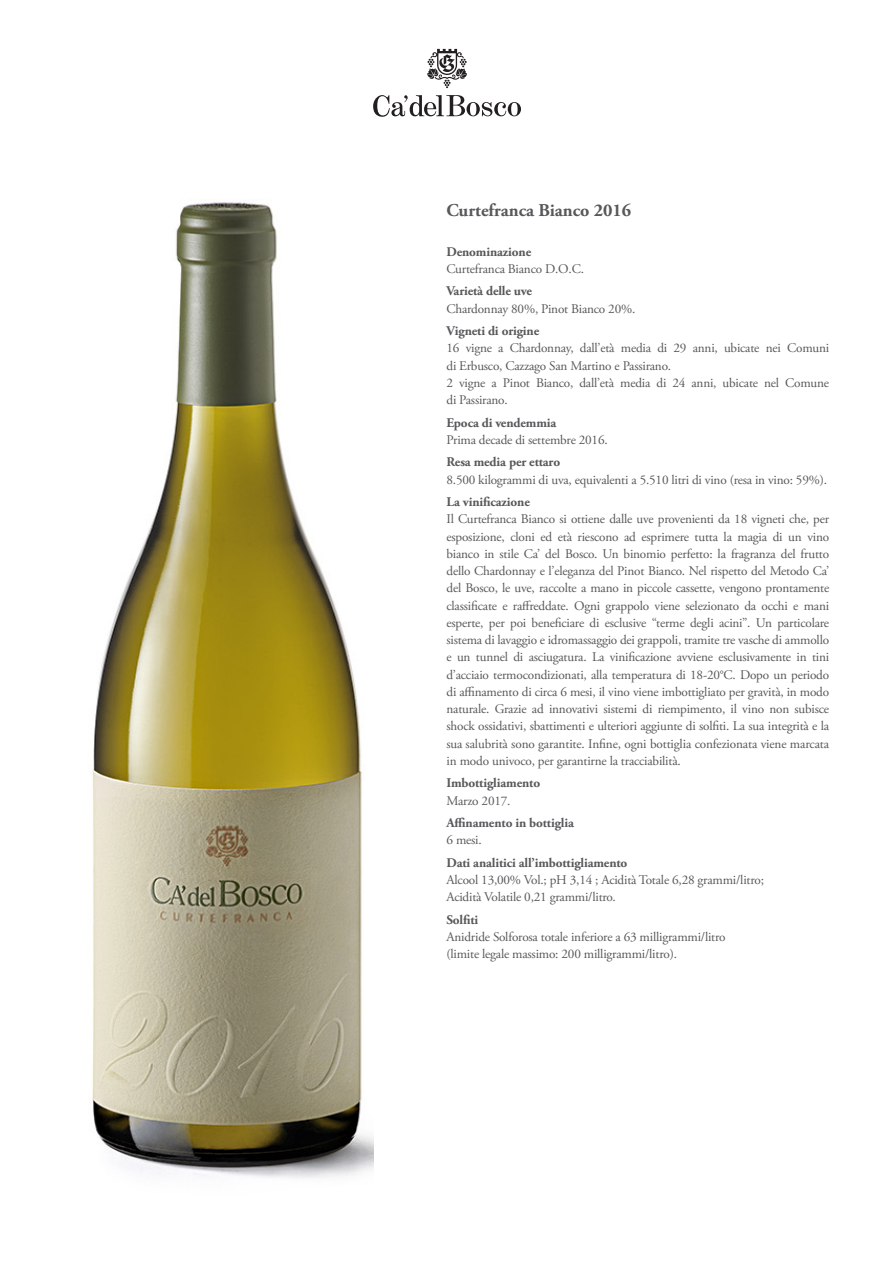
<style>
.page{position:relative;width:893px;height:1263px;background:#fff}
.page>*{position:absolute;margin:0;border:0;box-sizing:border-box;transform-origin:0 0}
.t1{font:700 18px "Adobe Garamond Pro";color:#57585a}
.t2{font:13.2px/17.2px "Adobe Garamond Pro";letter-spacing:-.015em;color:#57585a;text-align:justify}
.t3{font:700 13.2px "Adobe Garamond Pro";letter-spacing:-.01em;color:#57585a}
</style>
<div class="page">
<svg style="left:427px;top:49px;width:40px;height:39px"></svg>
<svg style="left:373px;top:95px;width:148px;height:22px"></svg>
<img style="left:92px;top:202px;width:282px;height:976px">
<p class="t1" style="left:446px;top:200px;width:186px">Curtefranca Bianco 2016</p>
<p class="t3" style="left:446px;top:244px;width:86px">Denominazione</p>
<p class="t2" style="left:446px;top:261px;width:139px">Curtefranca Bianco D.O.C.</p>
<p class="t3" style="left:446px;top:284px;width:87px">Varietà delle uve</p>
<p class="t2" style="left:446px;top:300px;width:190px">Chardonnay 80%, Pinot Bianco 20%.</p>
<p class="t3" style="left:446px;top:323px;width:94px">Vigneti di origine</p>
<p class="t2" style="left:446px;top:340px;width:384px">16 vigne a Chardonnay, dall’età media di 29 anni, ubicate nei Comuni</p>
<p class="t2" style="left:446px;top:357px;width:226px">di Erbusco, Cazzago San Martino e Passirano.</p>
<p class="t2" style="left:446px;top:375px;width:384px">2 vigne a Pinot Bianco, dall’età media di 24 anni, ubicate nel Comune</p>
<p class="t2" style="left:446px;top:392px;width:63px">di Passirano.</p>
<p class="t3" style="left:446px;top:415px;width:111px">Epoca di vendemmia</p>
<p class="t2" style="left:446px;top:432px;width:163px">Prima decade di settembre 2016.</p>
<p class="t3" style="left:446px;top:455px;width:115px">Resa media per ettaro</p>
<p class="t2" style="left:446px;top:471px;width:382px">8.500 kilogrammi di uva, equivalenti a 5.510 litri di vino (resa in vino: 59%).</p>
<p class="t3" style="left:446px;top:494px;width:85px">La vinificazione</p>
<p class="t2" style="left:446px;top:511px;width:384px">Il Curtefranca Bianco si ottiene dalle uve provenienti da 18 vigneti che, per esposizione, cloni ed età riescono ad esprimere tutta la magia di un vino bianco in stile Ca’ del Bosco. Un binomio perfetto: la fragranza del frutto dello Chardonnay e l’eleganza del Pinot Bianco. Nel rispetto del Metodo Ca’ del Bosco, le uve, raccolte a mano in piccole cassette, vengono prontamente classificate e raffreddate. Ogni grappolo viene selezionato da occhi e mani esperte, per poi beneficiare di esclusive “terme degli acini”. Un particolare sistema di lavaggio e idromassaggio dei grappoli, tramite tre vasche di ammollo e un tunnel di asciugatura. La vinificazione avviene esclusivamente in tini d’acciaio termocondizionati, alla temperatura di 18-20°C. Dopo un periodo di affinamento di circa 6 mesi, il vino viene imbottigliato per gravità, in modo naturale. Grazie ad innovativi sistemi di riempimento, il vino non subisce shock ossidativi, sbattimenti e ulteriori aggiunte di solfiti. La sua integrità e la sua salubrità sono garantite. Infine, ogni bottiglia confezionata viene marcata</p>
<p class="t2" style="left:446px;top:753px;width:236px">in modo univoco, per garantirne la tracciabilità.</p>
<p class="t3" style="left:446px;top:776px;width:95px">Imbottigliamento</p>
<p class="t2" style="left:446px;top:792px;width:66px">Marzo 2017.</p>
<p class="t3" style="left:446px;top:815px;width:129px">Affinamento in bottiglia</p>
<p class="t2" style="left:446px;top:832px;width:37px">6 mesi.</p>
<p class="t3" style="left:446px;top:855px;width:182px">Dati analitici all’imbottigliamento</p>
<p class="t2" style="left:446px;top:872px;width:319px">Alcool 13,00% Vol.; pH 3,14 ; Acidità Totale 6,28 grammi/litro;</p>
<p class="t2" style="left:446px;top:889px;width:171px">Acidità Volatile 0,21 grammi/litro.</p>
<p class="t3" style="left:446px;top:912px;width:33px">Solfiti</p>
<p class="t2" style="left:446px;top:929px;width:281px">Anidride Solforosa totale inferiore a 63 milligrammi/litro</p>
<p class="t2" style="left:446px;top:946px;width:232px">(limite legale massimo: 200 milligrammi/litro).</p>
</div>
